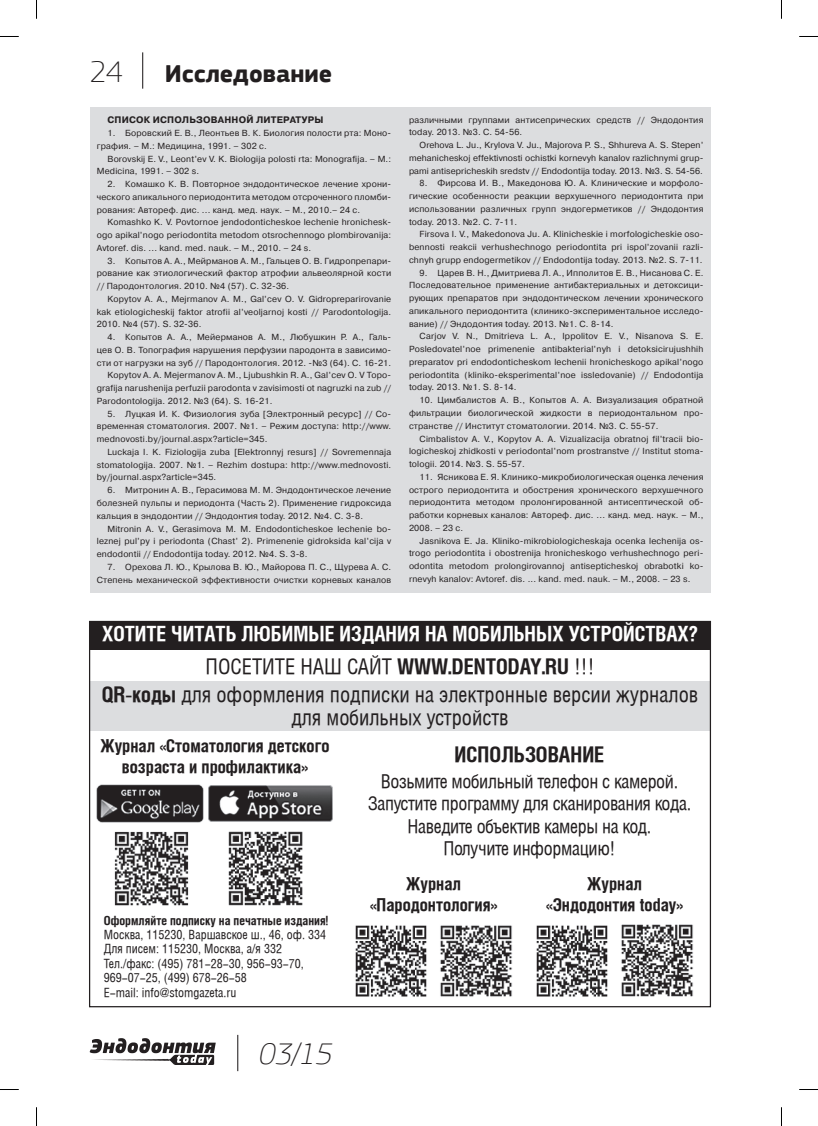
<style>
.page{position:relative;width:818px;height:1126px;background:#fff}
.page>*{position:absolute;margin:0;border:0;box-sizing:border-box;transform-origin:0 0}
.t1{font:italic 100 31.25px "PF Square Sans Pro";color:#231f20}
.t2{font:100 31.25px "PF Square Sans Pro";color:#231f20}
.t3{font:700 25px "PF Square Sans Pro";color:#231f20}
.t4{font:21.25px/22.5px "Helios C Lazer";color:#231f20;text-align:center}
.t5{font:700 21.25px "Helios C Lazer";color:#231f20}
.t6{font:700 20.62px "Helios C Lazer";color:#fff}
.t7{font:18.75px/22.5px "Helios C Lazer";letter-spacing:-.02em;color:#231f20;text-align:center}
.t8{font:700 17.5px/21px "Helios C Lazer";color:#231f20;text-align:center}
.t9{font:12.5px/14.4px "Helios C Lazer";color:#231f20}
.t10{font:700 12.5px "Helios C Lazer";color:#231f20}
.t11{font:700 9.38px "Pragmatica TT";letter-spacing:.02em;color:#231f20}
.t12{font:8.75px/12.8px "Pragmatica TT";letter-spacing:.02em;color:#231f20;text-align:justify}
.s1{font-weight:700}
</style>
<div class="page">
<hr style="left:142px;top:52px;width:1px;height:37px;background:#231f20">
<svg style="left:90px;top:1038px;width:125px;height:26px"></svg>
<hr style="left:237px;top:1034px;width:1px;height:36px;background:#231f20">
<div style="left:90px;top:107px;width:620px;height:486px;background:#dcdddf"></div>
<div style="left:90px;top:681px;width:620px;height:49px;background:#dcdddf"></div>
<div style="left:90px;top:620px;width:620px;height:29px;background:#231f20"></div>
<img style="left:97px;top:784px;width:106px;height:38px">
<img style="left:208px;top:785px;width:124px;height:36px">
<img style="left:114px;top:831px;width:75px;height:75px">
<img style="left:228px;top:831px;width:75px;height:75px">
<img style="left:355px;top:925px;width:158px;height:72px">
<img style="left:536px;top:924px;width:157px;height:73px">
<svg style="left:0;top:36px;width:19px;height:1px"></svg>
<svg style="left:799px;top:36px;width:18px;height:1px"></svg>
<svg style="left:0;top:1089px;width:19px;height:1px"></svg>
<svg style="left:799px;top:1089px;width:18px;height:1px"></svg>
<svg style="left:36px;top:0;width:1px;height:19px"></svg>
<svg style="left:36px;top:1107px;width:1px;height:18px"></svg>
<h1 class="t2" style="left:90px;top:53px;width:35px">24</h1>
<h2 class="t3" style="left:165px;top:59px;width:169px">Исследование</h2>
<p class="t11" style="left:107px;top:114px;width:217px">СПИСОК ИСПОЛЬЗОВАННОЙ ЛИТЕРАТУРЫ</p>
<p class="t12" style="left:97px;top:127px;width:296px;text-indent:11px">1. Боровский Е. В., Леонтьев В. К. Биология полости рта: Моно&shy;графия. – М.: Медицина, 1991. – 302 с.</p>
<p class="t12" style="left:97px;top:152px;width:296px;text-indent:11px">Borovskij E. V., Leont’ev V. K. Biologija polosti rta: Monografija. – M.:<br>Medicina, 1991. – 302 s.</p>
<p class="t12" style="left:97px;top:178px;width:296px;text-indent:11px">2. Комашко К. В. Повторное эндодонтическое лечение хрони&shy;ческого апикального периодонтита методом отсроченного пломби&shy;рования: Автореф. дис. ... канд. мед. наук. – М., 2010.– 24 с.</p>
<p class="t12" style="left:97px;top:216px;width:296px;text-indent:11px">Komashko K. V. Povtornoe jendodonticheskoe lechenie hronichesk&shy;ogo apikal’nogo periodontita metodom otsrochennogo plombirovanija:<br>Avtoref. dis. ... kand. med. nauk. – M., 2010. – 24 s.</p>
<p class="t12" style="left:97px;top:254px;width:296px;text-indent:11px">3. Копытов А. А., Мейрманов А. М., Гальцев О. В. Гидропрепари&shy;рование как этиологический фактор атрофии альвеолярной кости // Пародонтология. 2010. №4 (57). С. 32-36.</p>
<p class="t12" style="left:97px;top:293px;width:296px;text-indent:11px">Kopytov A. A., Mejrmanov A. M., Gal’cev O. V. Gidropreparirovanie kak etiologicheskij faktor atrofii al’veoljarnoj kosti // Parodontologija.<br>2010. №4 (57). S. 32-36.</p>
<p class="t12" style="left:107px;top:331px;width:285px">4. Копытов А. А., Мейерманов А. М., Любушкин Р. А., Галь-</p>
<p class="t12" style="left:97px;top:344px;width:296px">цев О. В. Топография нарушения перфузии пародонта в зависимо-</p>
<p class="t12" style="left:97px;top:356px;width:296px">сти от нагрузки на зуб // Пародонтология. 2012. -№3 (64). С. 16-21.</p>
<p class="t12" style="left:107px;top:369px;width:285px">Kopytov A. A. Mejermanov A. M., Ljubushkin R. A., Gal’cev O. V Topo-</p>
<p class="t12" style="left:97px;top:382px;width:296px">grafija narushenija perfuzii parodonta v zavisimosti ot nagruzki na zub //</p>
<p class="t12" style="left:97px;top:395px;width:177px">Parodontologija. 2012. №3 (64). S. 16-21.</p>
<p class="t12" style="left:97px;top:407px;width:296px;text-indent:11px">5. Луцкая И. К. Физиология зуба [Электронный ресурс] // Со&shy;временная стоматология. 2007. №1. – Режим доступа: http://www. mednovosti.by/journal.aspx?article=345.</p>
<p class="t12" style="left:97px;top:446px;width:296px;text-indent:11px">Luckaja I. K. Fiziologija zuba [Elektronnyj resurs] // Sovremennaja stomatologija. 2007. №1. – Rezhim dostupa: http://www.mednovosti. by/journal.aspx?article=345.</p>
<p class="t12" style="left:97px;top:484px;width:296px;text-indent:11px">6. Митронин А. В., Герасимова М. М. Эндодонтическое лечение болезней пульпы и периодонта (Часть 2). Применение гидроксида кальция в эндодонтии // Эндодонтия today. 2012. №4. С. 3-8.</p>
<p class="t12" style="left:97px;top:522px;width:296px;text-indent:11px">Mitronin A. V., Gerasimova M. M. Endodonticheskoe lechenie bo&shy;leznej pul’py i periodonta (Chast’ 2). Primenenie gidroksida kal’cija v endodontii // Endodontija today. 2012. №4. S. 3-8.</p>
<p class="t12" style="left:97px;top:560px;width:296px;text-align:right">7. Орехова Л. Ю., Крылова В. Ю., Майорова П. С., Щурева А. С.<br>Степень механической эффективности очистки корневых каналов</p>
<p class="t12" style="left:409px;top:113px;width:296px">различными группами антисепрических средств // Эндодонтия today. 2013. №3. С. 54-56.</p>
<p class="t12" style="left:409px;top:139px;width:296px;text-indent:11px">Orehova L. Ju., Krylova V. Ju., Majorova P. S., Shhureva A. S. Stepen’ mehanicheskoj effektivnosti ochistki kornevyh kanalov razlichnymi grup&shy;pami antisepricheskih sredstv // Endodontija today. 2013. №3. S. 54-56.</p>
<p class="t12" style="left:409px;top:177px;width:296px;text-indent:11px">8. Фирсова И. В., Македонова Ю. А. Клинические и морфоло&shy;гические особенности реакции верхушечного периодонтита при использовании различных групп эндогерметиков // Эндодонтия today. 2013. №2. С. 7-11.</p>
<p class="t12" style="left:409px;top:228px;width:296px;text-indent:11px">Firsova I. V., Makedonova Ju. A. Klinicheskie i morfologicheskie oso&shy;bennosti reakcii verhushechnogo periodontita pri ispol’zovanii razli&shy;chnyh grupp endogermetikov // Endodontija today. 2013. №2. S. 7-11.</p>
<p class="t12" style="left:409px;top:266px;width:296px;text-indent:11px">9. Царев В. Н., Дмитриева Л. А., Ипполитов Е. В., Нисанова С. Е.<br>Последовательное применение антибактериальных и детоксици&shy;рующих препаратов при эндодонтическом лечении хронического апикального периодонтита (клинико-экспериментальное исследо&shy;вание) // Эндодонтия today. 2013. №1. С. 8-14.</p>
<p class="t12" style="left:409px;top:330px;width:296px;text-indent:11px">Carjov V. N., Dmitrieva L. A., Ippolitov E. V., Nisanova S. E.<br>Posledovatel’noe primenenie antibakterial’nyh i detoksicirujushhih preparatov pri endodonticheskom lechenii hronicheskogo apikal’nogo periodontita (kliniko-eksperimental’noe issledovanie) // Endodontija today. 2013. №1. S. 8-14.</p>
<p class="t12" style="left:409px;top:394px;width:296px;text-indent:11px">10. Цимбалистов А. В., Копытов А. А. Визуализация обратной фильтрации биологической жидкости в периодонтальном про&shy;странстве // Институт стоматологии. 2014. №3. С. 55-57.</p>
<p class="t12" style="left:409px;top:432px;width:296px;text-indent:11px">Cimbalistov A. V., Kopytov A. A. Vizualizacija obratnoj fil’tracii bio&shy;logicheskoj zhidkosti v periodontal’nom prostranstve // Institut stoma&shy;tologii. 2014. №3. S. 55-57.</p>
<p class="t12" style="left:409px;top:470px;width:296px;text-indent:11px">11. Ясникова Е. Я. Клинико-микробиологическая оценка лечения острого периодонтита и обострения хронического верхушечного периодонтита методом пролонгированной антисептической об&shy;работки корневых каналов: Автореф. дис. ... канд. мед. наук. – М., 2008. – 23 с.</p>
<p class="t12" style="left:409px;top:534px;width:296px;text-indent:11px">Jasnikova E. Ja. Kliniko-mikrobiologicheskaja ocenka lechenija os&shy;trogo periodontita i obostrenija hronicheskogo verhushechnogo peri&shy;odontita metodom prolongirovannoj antisepticheskoj obrabotki ko&shy;rnevyh kanalov: Avtoref. dis. ... kand. med. nauk. – M., 2008. – 23 s.</p>
<h3 class="t6" style="left:102px;top:622px;width:597px">ХОТИТЕ ЧИТАТЬ ЛЮБИМЫЕ ИЗДАНИЯ НА МОБИЛЬНЫХ УСТРОЙСТВАХ?</h3>
<h3 class="t4" style="left:205px;top:655px;width:390px">ПОСЕТИТЕ НАШ САЙТ <span class="s1">WWW.DENTODAY.RU</span> !!!</h3>
<h3 class="t4" style="left:102px;top:683px;width:597px"><span class="s1">QR-коды</span> для оформления подписки на электронные версии журналов для мобильных устройств</h3>
<h3 class="t5" style="left:454px;top:742px;width:151px">ИСПОЛЬЗОВАНИЕ</h3>
<h3 class="t7" style="left:367px;top:770px;width:325px">Возьмите мобильный телефон с камерой.<br>Запустите программу для сканирования кода.<br>Наведите объектив камеры на код.<br>Получите информацию!</h3>
<h3 class="t8" style="left:100px;top:735px;width:230px">Журнал «Стоматология детского возраста и профилактика»</h3>
<h3 class="t10" style="left:104px;top:913px;width:226px">Оформляйте подписку на печатные издания!</h3>
<h3 class="t9" style="left:104px;top:927px;width:224px">Москва, 115230, Варшавское ш., 46, оф. 334<br>Для писем: 115230, Москва, а/я 332<br>Тел./факс: (495) 781-28-30, 956-93-70, 969-07-25, (499) 678-26-58<br>E-mail: info@stomgazeta.ru</h3>
<h1 class="t1" style="left:259px;top:1035px;width:75px">03/15</h1>
<h3 class="t8" style="left:370px;top:872px;width:129px">Журнал «Пародонтология»</h3>
<h3 class="t8" style="left:546px;top:872px;width:138px">Журнал «Эндодонтия today»</h3>
</div>
